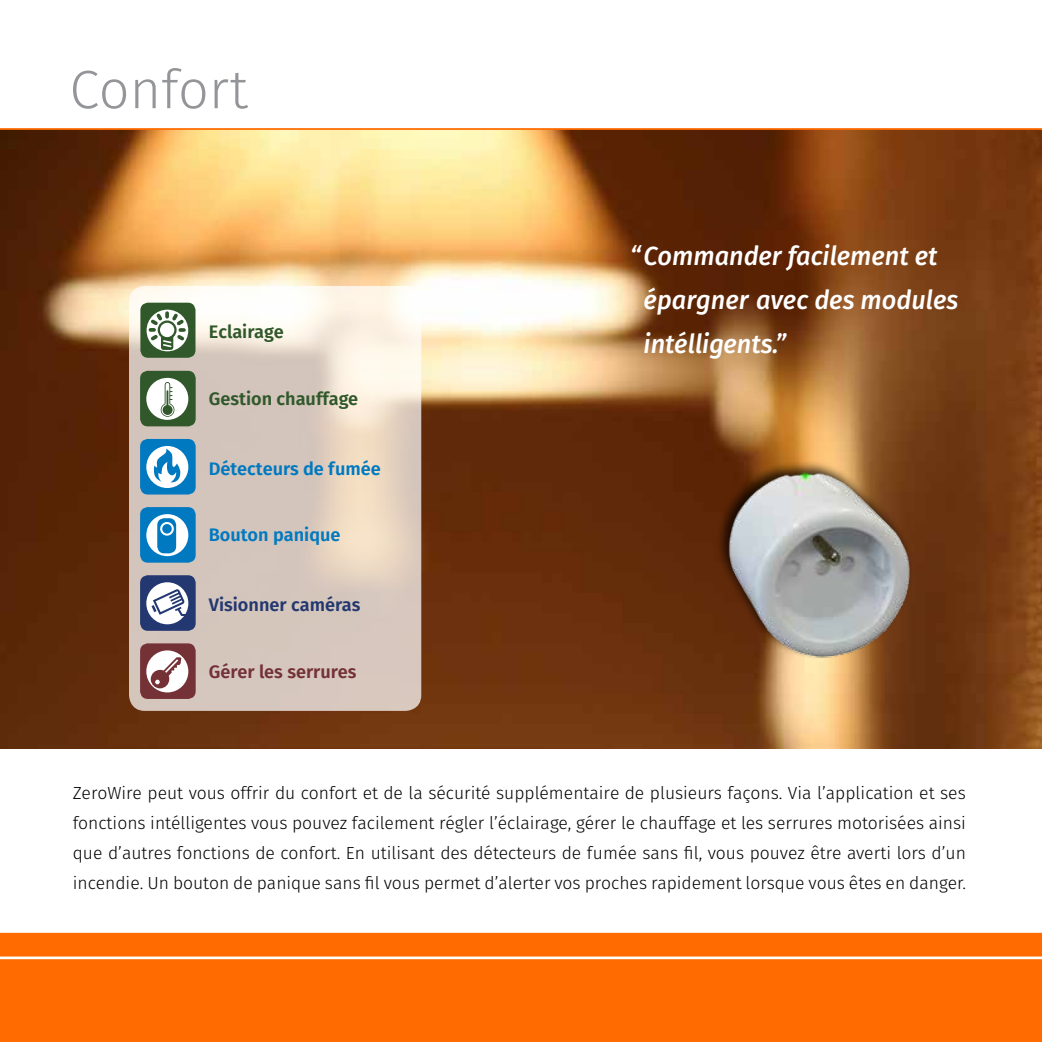
<style>
.page{position:relative;width:1042px;height:1042px;background:#ff6b00}
.page>*{position:absolute;margin:0;border:0;box-sizing:border-box;transform-origin:0 0}
.t1{font:300 54.07px "Fira Sans";color:#939598}
.t2{font:italic 500 26.25px/43.8px "Fira Sans";color:#fff}
.t3{font:600 18.03px "Fira Sans";color:#0079c1}
.t4{font:600 18.03px "Fira Sans";color:#30582a}
.t5{font:600 18.03px "Fira Sans";color:#233871}
.t6{font:600 18.03px "Fira Sans";color:#743237}
.t7{font:300 17.5px/29.8px "Fira Sans";color:#000;text-align:justify}
</style>
<div class="page">
<div style="left:0;top:0;width:1042px;height:933px;background:#fff"></div>
<img style="left:0;top:130px;width:1042px;height:618px">
<hr style="left:0;top:128px;width:1042px;height:2px;background:#ff6b00">
<hr style="left:0;top:956px;width:1042px;height:3px;background:#fff">
<svg style="left:129px;top:286px;width:292px;height:425px;background:#dfd1c6"></svg>
<div style="left:140px;top:439px;width:56px;height:55px;background:#0079c1;border-radius:8px"></div>
<div style="left:146px;top:446px;width:42px;height:42px;background:#fff;border-radius:50%"></div>
<svg style="left:153px;top:448px;width:28px;height:35px"></svg>
<div style="left:140px;top:371px;width:56px;height:55px;background:#30582a;border-radius:8px"></div>
<div style="left:146px;top:378px;width:42px;height:42px;background:#fff;border-radius:50%"></div>
<svg style="left:161px;top:403px;width:13px;height:14px"></svg>
<div style="left:165px;top:385px;width:5px;height:22px;background:#7b9477"></div>
<hr style="left:166px;top:385px;width:3px;height:22px;background:#fff">
<svg style="left:161px;top:404px;width:13px;height:12px"></svg>
<svg style="left:170px;top:387px;width:2px;height:13px"></svg>
<hr style="left:166px;top:391px;width:2px;height:20px;background:#30582a">
<div style="left:163px;top:405px;width:10px;height:10px;background:#30582a;border-radius:50%"></div>
<div style="left:140px;top:575px;width:56px;height:56px;background:#233871;border-radius:8px"></div>
<div style="left:146px;top:582px;width:42px;height:42px;background:#fff;border-radius:50%"></div>
<svg style="left:151px;top:589px;width:38px;height:27px"></svg>
<div style="left:140px;top:643px;width:56px;height:56px;background:#743237;border-radius:8px"></div>
<div style="left:146px;top:650px;width:42px;height:42px;background:#fff;border-radius:50%"></div>
<svg style="left:151px;top:657px;width:30px;height:31px"></svg>
<div style="left:140px;top:507px;width:56px;height:56px;background:#0079c1;border-radius:8px"></div>
<div style="left:146px;top:514px;width:42px;height:42px;background:#fff;border-radius:50%"></div>
<div style="left:157px;top:518px;width:19px;height:35px;background:#0079c1;border-radius:7px"></div>
<div style="left:160px;top:522px;width:14px;height:13px;border:2px solid #fff;border-radius:50%"></div>
<div style="left:140px;top:303px;width:55px;height:55px;background:#30582a;border-radius:8px"></div>
<svg style="left:147px;top:310px;width:41px;height:41px"></svg>
<div style="left:161px;top:334px;width:12px;height:16px;border:2px solid #30582a;border-radius:2px"></div>
<svg style="left:148px;top:310px;width:39px;height:38px"></svg>
<div style="left:159px;top:322px;width:16px;height:16px;background:#fff;border-radius:50%"></div>
<div style="left:158px;top:321px;width:18px;height:18px;border:2px solid #30582a;border-radius:50%"></div>
<div style="left:670px;top:388px;width:278px;height:321px;background:#000;opacity:.75"></div>
<img style="left:674px;top:397px;width:278px;height:314px">
<h1 class="t1" style="left:69px;top:51px;width:180px">Confort</h1>
<p class="t4" style="left:209px;top:319px;width:76px">Eclairage</p>
<p class="t4" style="left:209px;top:386px;width:151px">Gestion chauffage</p>
<p class="t3" style="left:209px;top:456px;width:174px">Détecteurs de fumée</p>
<p class="t3" style="left:209px;top:521px;width:133px">Bouton panique</p>
<p class="t5" style="left:209px;top:592px;width:153px">Visionner caméras</p>
<p class="t6" style="left:209px;top:658px;width:149px">Gérer les serrures</p>
<h2 class="t2" style="left:644px;top:236px;width:316px;text-indent:-14px">“Commander facilement et épargner avec des modules intélligents.”</h2>
<p class="t7" style="left:73px;top:779px;width:895px">ZeroWire peut vous offrir du confort et de la sécurité supplémentaire de plusieurs façons. Via l’application et ses fonctions intélligentes vous pouvez facilement régler l’éclairage, gérer le chauffage et les serrures motorisées ainsi que d’autres fonctions de confort. En utilisant des détecteurs de fumée sans fil, vous pouvez être averti lors d’un incendie. Un bouton de panique sans fil vous permet d’alerter vos proches rapidement lorsque vous êtes en danger.</p>
</div>
